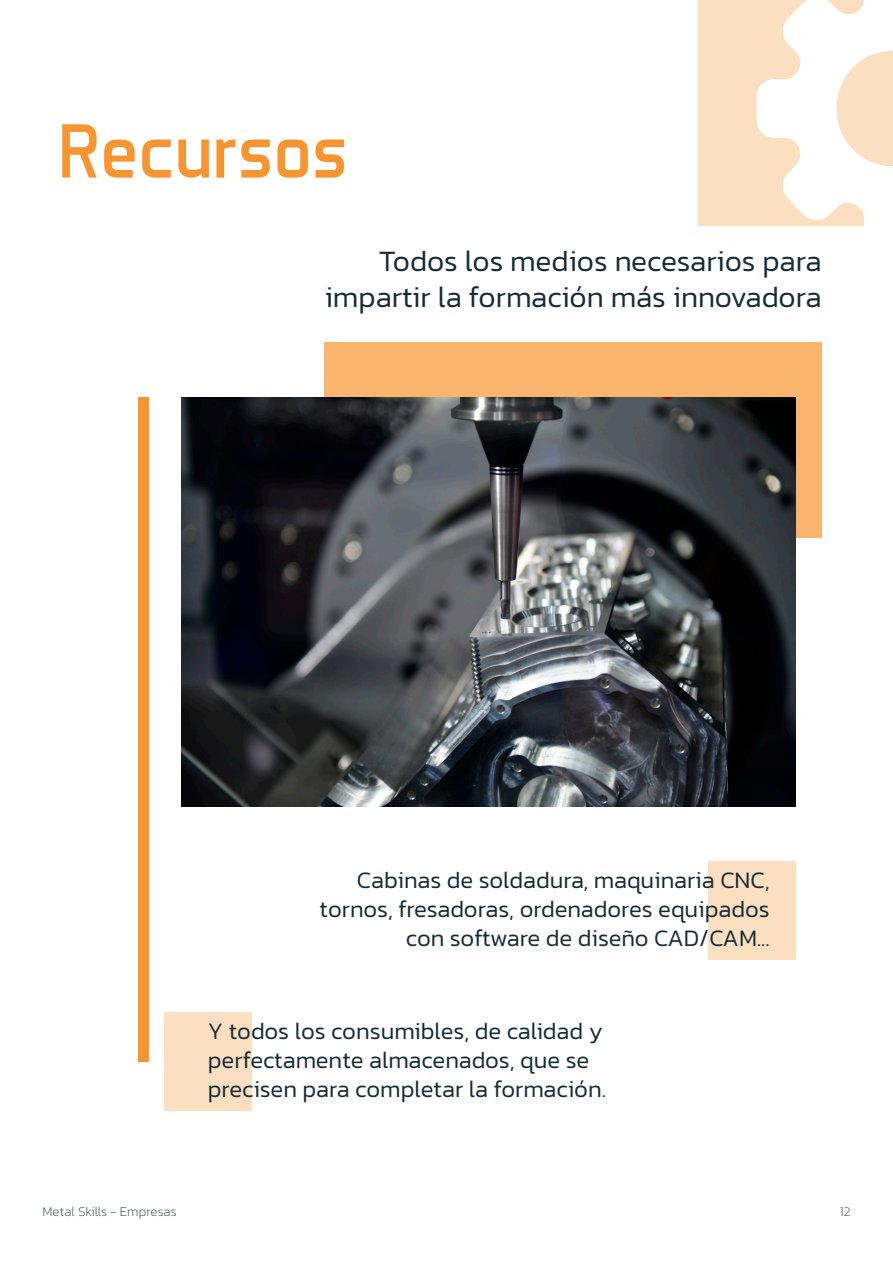
<style>
.page{position:relative;width:893px;height:1263px;background:#fff}
.page>*{position:absolute;margin:0;border:0;box-sizing:border-box;transform-origin:0 0}
.t1{font:78px "Aero Matics";color:#f79530}
.t2{font:300 30px/36px "Kanit";color:#152c36;text-align:right}
.t3{font:300 24px/28.8px "Kanit";color:#152c36}
.t4{font:200 13.5px "Kanit";color:#47565c}
</style>
<div class="page">
<div style="left:164px;top:1013px;width:88px;height:98px;background:#fcdfc1"></div>
<div style="left:708px;top:862px;width:88px;height:98px;background:#fcdfc1"></div>
<div style="left:324px;top:342px;width:498px;height:196px;background:#f9b56e"></div>
<svg style="left:697px;top:0;width:196px;height:226px"></svg>
<img style="left:182px;top:398px;width:614px;height:409px">
<div style="left:138px;top:398px;width:10px;height:664px;background:#f79530"></div>
<h1 class="t1" style="left:58px;top:105px;width:291px">Recursos</h1>
<p class="t2" style="left:325px;top:243px;width:498px">Todos los medios necesarios para impartir la formación más innovadora</p>
<p class="t3" style="left:320px;top:865px;width:452px;text-align:right">Cabinas de soldadura, maquinaria CNC, tornos, fresadoras, ordenadores equipados con software de diseño CAD/CAM...</p>
<p class="t3" style="left:208px;top:1016px;width:400px">Y todos los consumibles, de calidad y perfectamente almacenados, que se precisen para completar la formación.</p>
<p class="t4" style="left:43px;top:1202px;width:136px">Metal Skills - Empresas</p>
<p class="t4" style="left:840px;top:1202px;width:12px">12</p>
</div>
